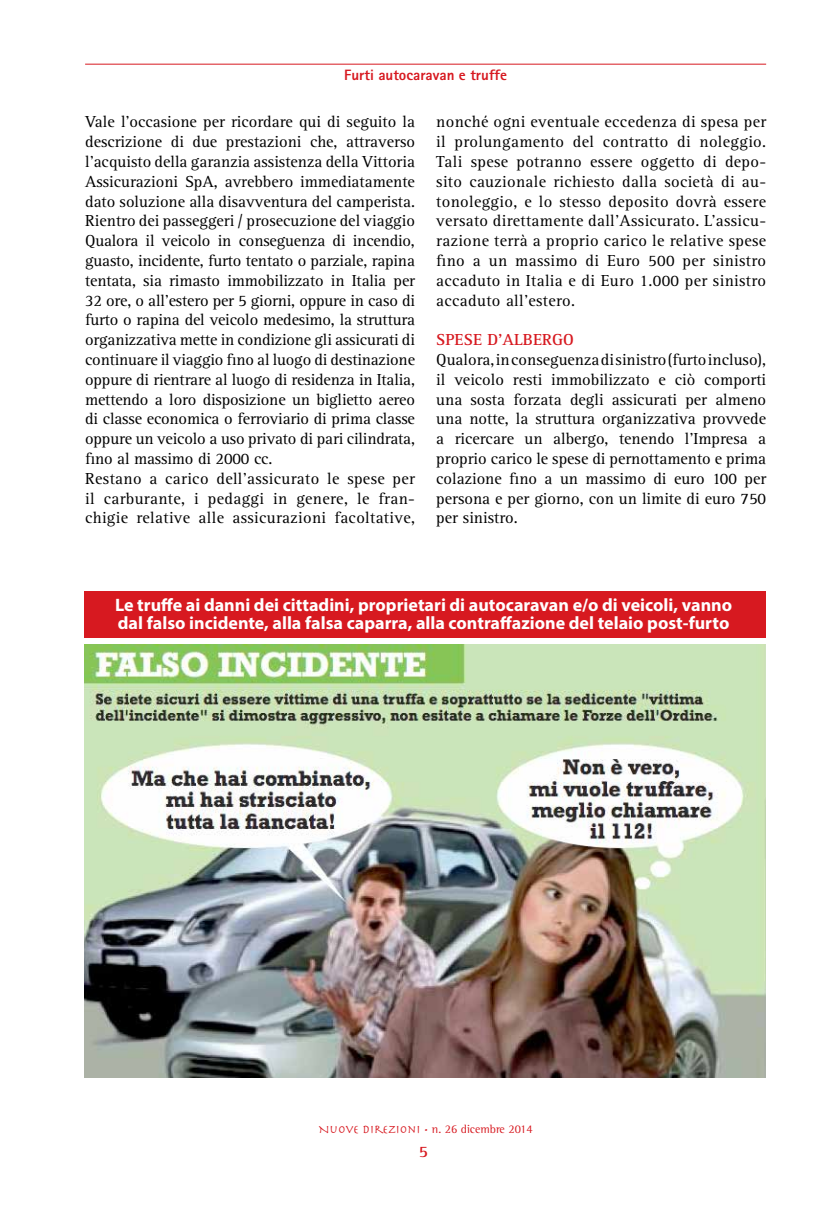
<style>
.page{position:relative;width:830px;height:1212px;background:#fff}
.page>*{position:absolute;margin:0;border:0;box-sizing:border-box;transform-origin:0 0}
.t1{font:700 18px/18px "Myriad Pro";color:#fff}
.t2{font:16.5px/19.8px "Rotis Serif";letter-spacing:-.01em;color:#000;text-align:justify}
.t3{font:700 16.5px "Rotis Serif";color:#d71920}
.t4{font:800 15px "Rotis Sans Serif";color:#d71920}
.t5{font:12px "Rotis Semi Serif";color:#d71920}
.s1{font-family:"Herculanum"}
</style>
<div class="page">
<hr style="left:85px;top:64px;width:680px;height:1px;background:#d71920">
<img style="left:85px;top:644px;width:680px;height:434px">
<div style="left:85px;top:591px;width:680px;height:46px;background:#d71920"></div>
<p class="t4" style="left:344px;top:66px;width:164px">Furti autocaravan e truffe</p>
<p class="t2" style="left:85px;top:112px;width:331px;text-align:left">Vale l’occasione per ricordare qui di seguito la descrizione di due prestazioni che, attraverso l’acquisto della garanzia assistenza della Vittoria Assicurazioni SpA, avrebbero immediatamente dato soluzione alla disavventura del camperista.<br>Rientro dei passeggeri / prosecuzione del viaggio Qualora il veicolo in conseguenza di incendio, guasto, incidente, furto tentato o parziale, rapina tentata, sia rimasto immobilizzato in Italia per 32 ore, o all'estero per 5 giorni, oppure in caso di furto o rapina del veicolo medesimo, la struttura organizzativa mette in condizione gli assicurati di continuare il viaggio fino al luogo di destinazione oppure di rientrare al luogo di residenza in Italia, mettendo a loro disposizione un biglietto aereo di classe economica o ferroviario di prima classe oppure un veicolo a uso privato di pari cilindrata, fino al massimo di 2000 cc.<br>Restano a carico dell'assicurato le spese per il carburante, i pedaggi in genere, le fran&shy;chigie relative alle assicurazioni facoltative,</p>
<p class="t2" style="left:436px;top:112px;width:331px">nonché ogni eventuale eccedenza di spesa per il prolungamento del contratto di noleggio.<br>Tali spese potranno essere oggetto di depo&shy;sito cauzionale richiesto dalla società di au&shy;tonoleggio, e lo stesso deposito dovrà essere versato direttamente dall'Assicurato. L’assicu&shy;razione terrà a proprio carico le relative spese fino a un massimo di Euro 500 per sinistro accaduto in Italia e di Euro 1.000 per sinistro accaduto all’estero.</p>
<p class="t3" style="left:436px;top:330px;width:29px">SPESE</p>
<p class="t3" style="left:487px;top:330px;width:27px">D'ALBERGO</p>
<p class="t2" style="left:436px;top:350px;width:331px">Qualora, in conseguenza di sinistro (furto incluso), il veicolo resti immobilizzato e ciò comporti una sosta forzata degli assicurati per almeno una notte, la struttura organizzativa provvede a ricercare un albergo, tenendo l’Impresa a proprio carico le spese di pernottamento e prima colazione fino a un massimo di euro 100 per persona e per giorno, con un limite di euro 750 per sinistro.</p>
<p class="t1" style="left:115px;top:595px;width:618px">Le truffe ai danni dei cittadini, proprietari di autocaravan e/o di veicoli, vanno dal falso incidente, alla falsa caparra, alla contraffazione del telaio post-furto</p>
<p class="t5" style="left:318px;top:1122px;width:216px"><span class="s1">NUOVE DIREZIONI •</span> n. 26 dicembre 2014</p>
<p class="t3" style="left:418px;top:1142px;width:11px">5</p>
</div>
